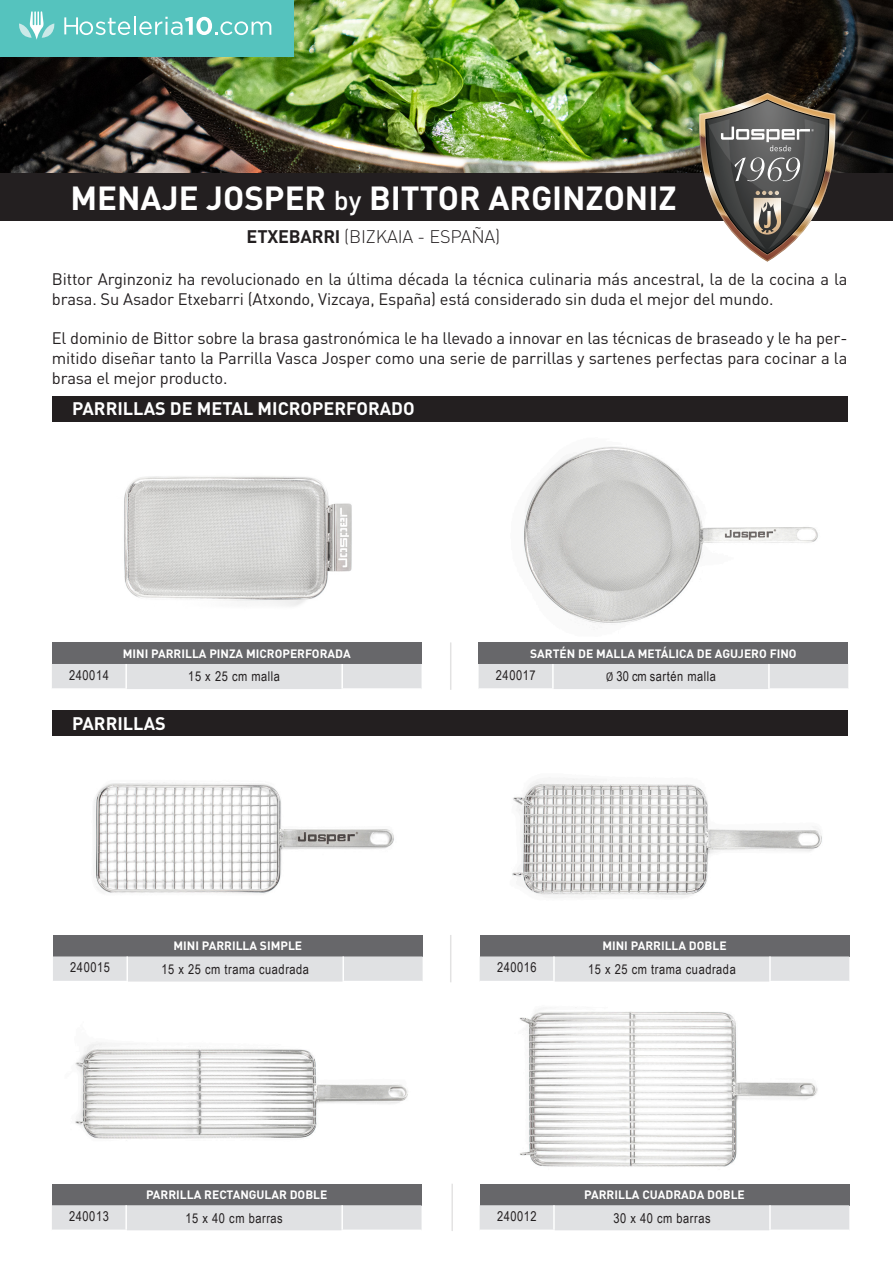
<style>
.page{position:relative;width:893px;height:1263px;background:#fff}
.page>*{position:absolute;margin:0;border:0;box-sizing:border-box;transform-origin:0 0}
.t1{font:700 33px "DIN Pro";color:#fff}
.t2{font:700 18px "DIN Pro";color:#fff}
.t3{font:300 18px "DIN Pro";letter-spacing:-.01em;color:#231f20}
.t4{font:16.5px/19.8px "DIN Pro";letter-spacing:-.01em;color:#231f20}
.t5{font:13.5px "Arial Narrow";letter-spacing:.04em;color:#231f20}
.t6{font:700 12px "DIN Pro";color:#fff}
.s1{font-weight:500;font-size:27px}
.s2{font-weight:700}
.s3{font-family:"DIN Pro";font-size:12px}
</style>
<div class="page">
<div style="left:52px;top:396px;width:795px;height:26px;background:#231f20"></div>
<hr style="left:450px;top:642px;width:1px;height:48px;background:#231f20">
<hr style="left:450px;top:935px;width:1px;height:47px;background:#231f20">
<div style="left:52px;top:711px;width:795px;height:25px;background:#231f20"></div>
<hr style="left:451px;top:1184px;width:2px;height:47px;background:#231f20">
<div style="left:479px;top:643px;width:369px;height:21px;background:#67676a"></div>
<div style="left:479px;top:664px;width:369px;height:25px;background:#e0e1e3"></div>
<hr style="left:552px;top:664px;width:2px;height:24px;background:#fff">
<hr style="left:768px;top:664px;width:2px;height:24px;background:#fff">
<hr style="left:479px;top:688px;width:75px;height:2px;background:#fff">
<hr style="left:768px;top:688px;width:80px;height:2px;background:#fff">
<div style="left:53px;top:935px;width:370px;height:21px;background:#67676a"></div>
<div style="left:53px;top:956px;width:370px;height:25px;background:#e0e1e3"></div>
<div style="left:480px;top:935px;width:369px;height:21px;background:#67676a"></div>
<div style="left:480px;top:956px;width:369px;height:25px;background:#e0e1e3"></div>
<hr style="left:553px;top:956px;width:2px;height:25px;background:#fff">
<hr style="left:769px;top:956px;width:2px;height:25px;background:#fff">
<div style="left:52px;top:1184px;width:370px;height:21px;background:#67676a"></div>
<div style="left:52px;top:1205px;width:370px;height:25px;background:#e0e1e3"></div>
<hr style="left:125px;top:1205px;width:2px;height:24px;background:#fff">
<hr style="left:341px;top:1205px;width:2px;height:24px;background:#fff">
<hr style="left:52px;top:1229px;width:75px;height:2px;background:#fff">
<hr style="left:341px;top:1229px;width:81px;height:2px;background:#fff">
<div style="left:480px;top:1184px;width:369px;height:21px;background:#67676a"></div>
<div style="left:480px;top:1205px;width:369px;height:25px;background:#e0e1e3"></div>
<hr style="left:553px;top:1205px;width:2px;height:24px;background:#fff">
<hr style="left:769px;top:1205px;width:2px;height:24px;background:#fff">
<hr style="left:480px;top:1229px;width:75px;height:2px;background:#fff">
<hr style="left:769px;top:1229px;width:80px;height:2px;background:#fff">
<img style="left:524px;top:446px;width:294px;height:178px">
<img style="left:93px;top:782px;width:301px;height:112px">
<img style="left:512px;top:777px;width:310px;height:120px">
<img style="left:519px;top:1007px;width:299px;height:160px">
<img style="left:75px;top:1043px;width:333px;height:96px">
<img style="left:0;top:0;width:893px;height:174px">
<div style="left:0;top:174px;width:893px;height:47px;background:#231f20"></div>
<svg style="left:697px;top:93px;width:140px;height:169px"></svg>
<div style="left:52px;top:643px;width:370px;height:21px;background:#67676a"></div>
<div style="left:52px;top:664px;width:370px;height:25px;background:#e0e1e3"></div>
<hr style="left:125px;top:664px;width:2px;height:24px;background:#fff">
<hr style="left:341px;top:664px;width:2px;height:24px;background:#fff">
<hr style="left:52px;top:688px;width:75px;height:2px;background:#fff">
<hr style="left:341px;top:688px;width:81px;height:2px;background:#fff">
<img style="left:124px;top:476px;width:228px;height:130px">
<div style="left:0;top:0;width:293px;height:57px;background:#55c3be"></div>
<svg style="left:64px;top:16px;width:207px;height:19px"></svg>
<svg style="left:19px;top:11px;width:36px;height:29px"></svg>
<p class="t1" style="left:70px;top:176px;width:608px">MENAJE JOSPER <span class="s1">by</span> BITTOR ARGINZONIZ</p>
<p class="t3" style="left:247px;top:224px;width:255px"><span class="s2">ETXEBARRI</span> (BIZKAIA - ESPAÑA)</p>
<p class="t4" style="left:52px;top:268px;width:797px">Bittor Arginzoniz ha revolucionado en la última década la técnica culinaria más ancestral, la de la cocina a la brasa. Su Asador Etxebarri (Atxondo, Vizcaya, España) está considerado sin duda el mejor del mundo.</p>
<p class="t4" style="left:52px;top:328px;width:797px;text-align:justify">El dominio de Bittor sobre la brasa gastronómica le ha llevado a innovar en las técnicas de braseado y le ha per&shy;mitido diseñar tanto la Parrilla Vasca Josper como una serie de parrillas y sartenes perfectas para cocinar a la brasa el mejor producto.</p>
<p class="t2" style="left:72px;top:397px;width:344px">PARRILLAS DE METAL MICROPERFORADO</p>
<p class="t6" style="left:123px;top:645px;width:229px">MINI PARRILLA PINZA MICROPERFORADA</p>
<p class="t5" style="left:69px;top:665px;width:41px">240014</p>
<p class="t5" style="left:188px;top:667px;width:93px">15 x 25 cm malla</p>
<p class="t6" style="left:530px;top:645px;width:268px">SARTÉN DE MALLA METÁLICA DE AGUJERO FINO</p>
<p class="t5" style="left:496px;top:665px;width:41px">240017</p>
<p class="t5" style="left:606px;top:667px;width:112px"><span class="s3">Ø</span> 30 cm sartén malla</p>
<p class="t2" style="left:72px;top:711px;width:95px">PARRILLAS</p>
<p class="t6" style="left:173px;top:938px;width:130px">MINI PARRILLA SIMPLE</p>
<p class="t6" style="left:602px;top:938px;width:126px">MINI PARRILLA DOBLE</p>
<p class="t5" style="left:70px;top:958px;width:41px">240015</p>
<p class="t5" style="left:161px;top:959px;width:149px">15 x 25 cm trama cuadrada</p>
<p class="t5" style="left:497px;top:958px;width:41px">240016</p>
<p class="t5" style="left:588px;top:959px;width:149px">15 x 25 cm trama cuadrada</p>
<p class="t6" style="left:146px;top:1187px;width:183px">PARRILLA RECTANGULAR DOBLE</p>
<p class="t6" style="left:584px;top:1187px;width:162px">PARRILLA CUADRADA DOBLE</p>
<p class="t5" style="left:69px;top:1206px;width:41px">240013</p>
<p class="t5" style="left:186px;top:1208px;width:99px">15 x 40 cm barras</p>
<p class="t5" style="left:497px;top:1206px;width:41px">240012</p>
<p class="t5" style="left:613px;top:1208px;width:99px">30 x 40 cm barras</p>
</div>
